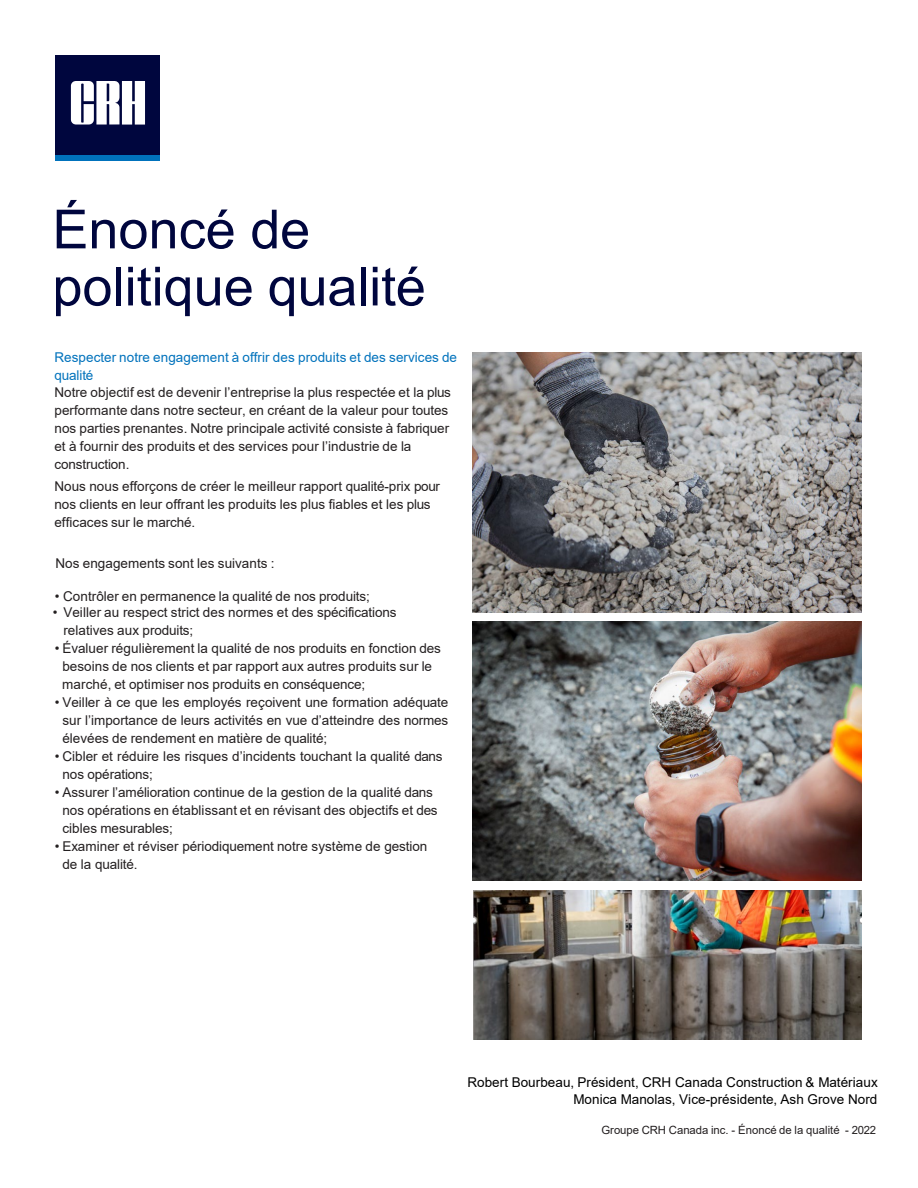
<style>
.page{position:relative;width:918px;height:1188px;background:#fff}
.page>*{position:absolute;margin:0;border:0;box-sizing:border-box;transform-origin:0 0}
.t1{font:54px/57.2px "Arial";color:#00063e}
.t2{font:13.5px/18px "Arial";letter-spacing:.005em;color:#231f20}
.t3{font:13.5px/16.2px "Arial";letter-spacing:.005em;color:#000;text-align:right}
.t4{font:13.5px/17.9px "Arial";letter-spacing:.005em;color:#0072bc}
.t5{font:11.4px "Arial";color:#231f20}
</style>
<div class="page">
<div style="left:56px;top:56px;width:104px;height:104px;background:#00063e"></div>
<div style="left:56px;top:155px;width:104px;height:5px;background:#0072bc"></div>
<svg style="left:71px;top:81px;width:74px;height:44px;background:#cecfda"></svg>
<img style="left:472px;top:621px;width:389px;height:259px">
<img style="left:472px;top:353px;width:389px;height:259px">
<img style="left:473px;top:891px;width:388px;height:149px">
<h2 class="t1" style="left:52px;top:200px;width:375px">Énoncé de politique qualité</h2>
<p class="t4" style="left:54px;top:348px;width:404px">Respecter notre engagement à offrir des produits et des services de qualité</p>
<p class="t2" style="left:54px;top:384px;width:398px">Notre objectif est de devenir l’entreprise la plus respectée et la plus performante dans notre secteur, en créant de la valeur pour toutes nos parties prenantes. Notre principale activité consiste à fabriquer et à fournir des produits et des services pour l’industrie de la construction.</p>
<p class="t2" style="left:54px;top:477px;width:387px">Nous nous efforçons de créer le meilleur rapport qualité-prix pour nos clients en leur offrant les produits les plus fiables et les plus efficaces sur le marché.</p>
<p class="t2" style="left:55px;top:554px;width:221px">Nos engagements sont les suivants :</p>
<p class="t2" style="left:55px;top:587px;width:317px">• Contrôler en permanence la qualité de nos produits;</p>
<p class="t2" style="left:63px;top:603px;width:335px;text-indent:-10px">• Veiller au respect strict des normes et des spécifications relatives aux produits;</p>
<p class="t2" style="left:62px;top:639px;width:380px;text-indent:-8px">• Évaluer régulièrement la qualité de nos produits en fonction des besoins de nos clients et par rapport aux autres produits sur le marché, et optimiser nos produits en conséquence;</p>
<p class="t2" style="left:62px;top:693px;width:388px;text-align:justify;text-indent:-8px">• Veiller à ce que les employés reçoivent une formation adéquate sur l’importance de leurs activités en vue d’atteindre des normes élevées de rendement en matière de qualité;</p>
<p class="t2" style="left:62px;top:747px;width:382px;text-indent:-8px">• Cibler et réduire les risques d’incidents touchant la qualité dans nos opérations;</p>
<p class="t2" style="left:62px;top:783px;width:377px;text-indent:-8px">• Assurer l’amélioration continue de la gestion de la qualité dans nos opérations en établissant et en révisant des objectifs et des cibles mesurables;</p>
<p class="t2" style="left:62px;top:837px;width:366px;text-indent:-8px">• Examiner et réviser périodiquement notre système de gestion de la qualité.</p>
<p class="t3" style="left:467px;top:1075px;width:412px">Robert Bourbeau, Président, CRH Canada Construction &amp; Matériaux<br>Monica Manolas, Vice-présidente, Ash Grove Nord</p>
<p class="t5" style="left:601px;top:1122px;width:276px">Groupe CRH Canada inc. - Énoncé de la qualité - 2022</p>
</div>
